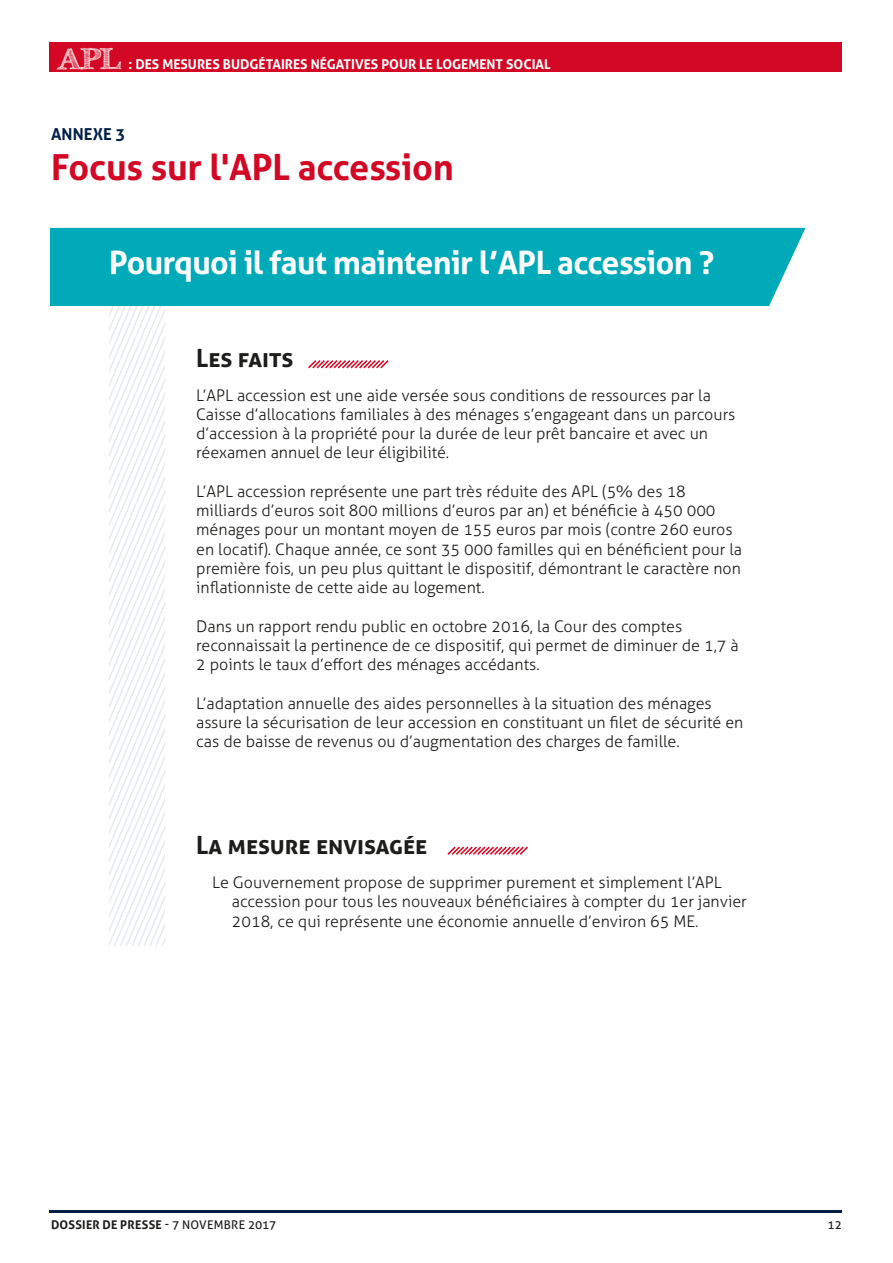
<style>
.page{position:relative;width:893px;height:1263px;background:#fff}
.page>*{position:absolute;margin:0;border:0;box-sizing:border-box;transform-origin:0 0}
.t1{font:700 36px "Aller";letter-spacing:-.005em;color:#d20824}
.t2{font:700 32.1px "Aller";letter-spacing:-.02em;color:#fff}
.t3{font:700 30px "FFF Tusj";color:#fff}
.t4{font:700 25.05px "Aller";color:#1d1d1b}
.t5{font:700 16.5px "Aller";letter-spacing:.005em;color:#001f47}
.t6{font:300 16.05px/19.2px "Aller";color:#1d1d1b}
.t7{font:700 13.5px "Aller";color:#fff}
.t8{font:700 12px "Aller";letter-spacing:.02em;color:#1d1d1b}
.t9{font:12px "Aller";color:#1d1d1b}
.s1{font-weight:400}
</style>
<div class="page">
<hr style="left:50px;top:1210px;width:792px;height:3px;background:#001f47">
<div style="left:50px;top:43px;width:792px;height:29px;background:#d20824"></div>
<div style="left:50px;top:228px;width:755px;height:78px;background:#00aab9"></div>
<svg style="left:308px;top:360px;width:81px;height:9px"></svg>
<svg style="left:109px;top:306px;width:56px;height:640px"></svg>
<svg style="left:447px;top:846px;width:81px;height:9px"></svg>
<h3 class="t3" style="left:58px;top:41px;width:64px">APL</h3>
<p class="t7" style="left:128px;top:56px;width:424px">: DES MESURES BUDGÉTAIRES NÉGATIVES POUR LE LOGEMENT SOCIAL</p>
<p class="t5" style="left:51px;top:124px;width:76px">ANNEXE 3</p>
<h1 class="t1" style="left:51px;top:145px;width:404px">Focus sur l'APL accession</h1>
<h2 class="t2" style="left:109px;top:243px;width:606px">Pourquoi il faut maintenir l’APL accession ?</h2>
<h3 class="t4" style="left:196px;top:342px;width:99px">Les faits</h3>
<p class="t6" style="left:196px;top:385px;width:541px">L’APL accession est une aide versée sous conditions de ressources par la Caisse d’allocations familiales à des ménages s’engageant dans un parcours d’accession à la propriété pour la durée de leur prêt bancaire et avec un réexamen annuel de leur éligibilité.</p>
<p class="t6" style="left:196px;top:482px;width:547px">L’APL accession représente une part très réduite des APL (5% des 18 milliards d’euros soit 800 millions d’euros par an) et bénéficie à 450 000 ménages pour un montant moyen de 155 euros par mois (contre 260 euros en locatif). Chaque année, ce sont 35 000 familles qui en bénéficient pour la première fois, un peu plus quittant le dispositif, démontrant le caractère non inflationniste de cette aide au logement.</p>
<p class="t6" style="left:196px;top:616px;width:544px">Dans un rapport rendu public en octobre 2016, la Cour des comptes reconnaissait la pertinence de ce dispositif, qui permet de diminuer de 1,7 à<br>2 points le taux d’effort des ménages accédants.</p>
<p class="t6" style="left:196px;top:693px;width:549px">L’adaptation annuelle des aides personnelles à la situation des ménages assure la sécurisation de leur accession en constituant un filet de sécurité en cas de baisse de revenus ou d’augmentation des charges de famille.</p>
<h3 class="t4" style="left:196px;top:830px;width:232px">La mesure envisagée</h3>
<p class="t6" style="left:232px;top:873px;width:517px;text-indent:-20px">Le Gouvernement propose de supprimer purement et simplement l’APL accession pour tous les nouveaux bénéficiaires à compter du 1er janvier<br>2018, ce qui représente une économie annuelle d’environ 65 ME.</p>
<p class="t8" style="left:51px;top:1217px;width:227px">DOSSIER DE PRESSE <span class="s1">- 7 NOVEMBRE 2017</span></p>
<p class="t9" style="left:827px;top:1217px;width:16px">12</p>
</div>
